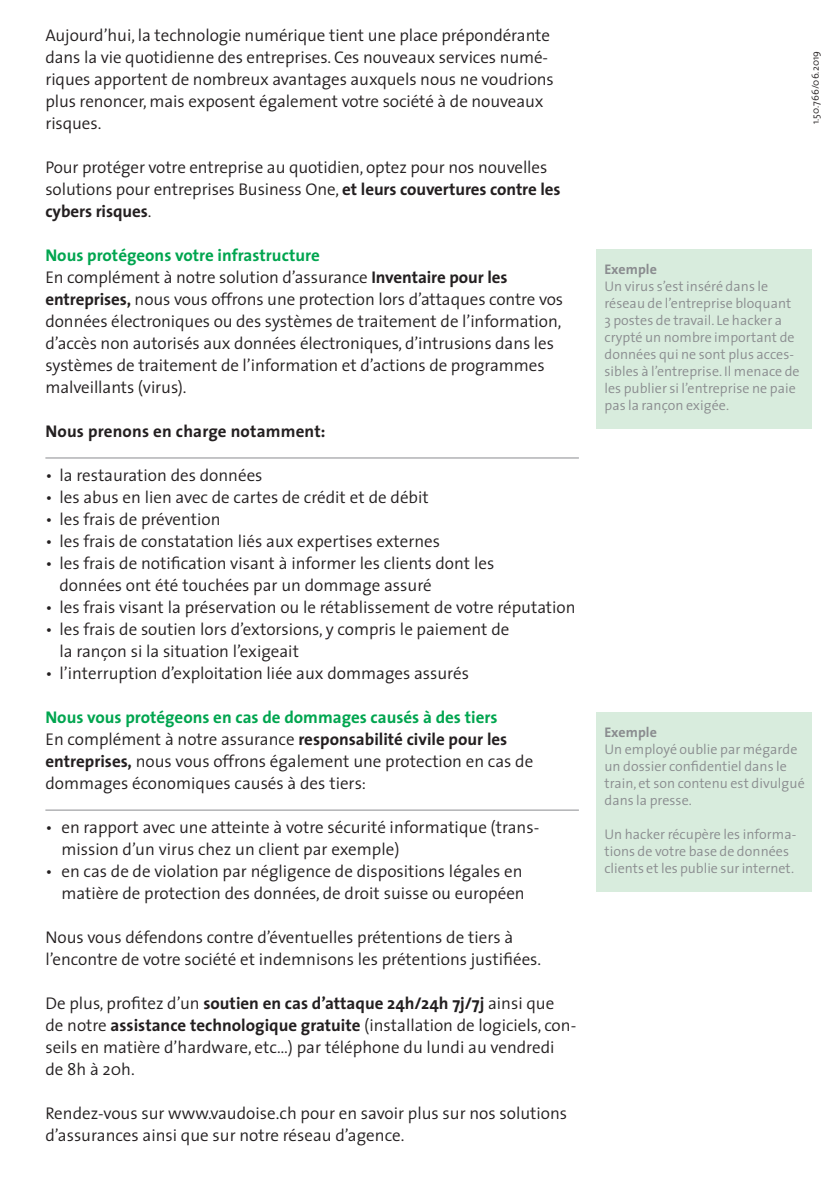
<style>
.page{position:relative;width:840px;height:1191px;background:#fff}
.page>*{position:absolute;margin:0;border:0;box-sizing:border-box;transform-origin:0 0}
.t1{font:300 17px/22px "The Sans";color:#231f20}
.t2{font:700 17px "The Sans";letter-spacing:.01em;color:#231f20}
.t3{font:300 14px/17px "The Sans";letter-spacing:.005em;color:#8a8c8f}
.t4{font:700 14px "The Sans";letter-spacing:.005em;color:#8a8c8f}
.t5{font:300 10px "The Sans";letter-spacing:.005em;color:#231f20}
.s1{font-weight:700}
.s2{font-weight:700;color:#00a54f}
</style>
<div class="page">
<div style="left:595px;top:249px;width:216px;height:180px;background:#d8ecdd"></div>
<div style="left:595px;top:712px;width:216px;height:179px;background:#d8ecdd"></div>
<hr style="left:45px;top:457px;width:533px;height:1px;background:#8a8c8f">
<hr style="left:45px;top:809px;width:533px;height:1px;background:#8a8c8f">
<p class="t1" style="left:45px;top:24px;width:509px">Aujourd’hui, la technologie numérique tient une place prépondérante dans la vie quotidienne des entreprises. Ces nouveaux services numé&shy;riques apportent de nombreux avantages auxquels nous ne voudrions plus renoncer, mais exposent également votre société à de nouveaux risques.</p>
<p class="t1" style="left:45px;top:155px;width:516px">Pour protéger votre entreprise au quotidien, optez pour nos nouvelles solutions pour entreprises Business One, <span class="s1">et leurs couvertures contre les cybers risques</span>.</p>
<p class="t1" style="left:45px;top:243px;width:519px"><span class="s2">Nous protégeons votre infrastructure<br></span>En complément à notre solution d’assurance <span class="s1">Inventaire pour les entreprises,</span> nous vous offrons une protection lors d’attaques contre vos données électroniques ou des systèmes de traitement de l’information, d’accès non autorisés aux données électroniques, d’intrusions dans les systèmes de traitement de l’information et d’actions de programmes malveillants (virus).</p>
<p class="t2" style="left:45px;top:417px;width:281px">Nous prenons en charge notamment:</p>
<p class="t1" style="left:45px;top:463px;width:218px">• la restauration des données</p>
<p class="t1" style="left:45px;top:485px;width:384px">• les abus en lien avec de cartes de crédit et de débit</p>
<p class="t1" style="left:45px;top:507px;width:176px">• les frais de prévention</p>
<p class="t1" style="left:45px;top:529px;width:396px">• les frais de constatation liés aux expertises externes</p>
<p class="t1" style="left:59px;top:551px;width:436px;text-indent:-14px">• les frais de notification visant à informer les clients dont les données ont été touchées par un dommage assuré</p>
<p class="t1" style="left:45px;top:595px;width:531px">• les frais visant la préservation ou le rétablissement de votre réputation</p>
<p class="t1" style="left:59px;top:617px;width:451px;text-indent:-14px">• les frais de soutien lors d’extorsions, y compris le paiement de la rançon si la situation l’exigeait</p>
<p class="t1" style="left:45px;top:661px;width:425px">• l’interruption d’exploitation liée aux dommages assurés</p>
<p class="t1" style="left:45px;top:705px;width:489px"><span class="s2">Nous vous protégeons en cas de dommages causés à des tiers<br></span>En complément à notre assurance <span class="s1">responsabilité civile pour les entreprises,</span> nous vous offrons également une protection en cas de dommages économiques causés à des tiers:</p>
<p class="t1" style="left:61px;top:815px;width:479px;text-indent:-16px">• en rapport avec une atteinte à votre sécurité informatique (trans&shy;mission d’un virus chez un client par exemple)</p>
<p class="t1" style="left:45px;top:859px;width:480px;text-align:right">• en cas de de violation par négligence de dispositions légales en matière de protection des données, de droit suisse ou européen</p>
<p class="t1" style="left:45px;top:925px;width:497px">Nous vous défendons contre d’éventuelles prétentions de tiers à l’encontre de votre société et indemnisons les prétentions justifiées.</p>
<p class="t1" style="left:45px;top:991px;width:532px">De plus, profitez d’un <span class="s1">soutien en cas d’attaque 24h/24h 7j/7j</span> ainsi que de notre <span class="s1">assistance technologique gratuite</span> (installation de logiciels, con&shy;seils en matière d’hardware, etc…) par téléphone du lundi au vendredi de 8h à 20h.</p>
<p class="t1" style="left:45px;top:1101px;width:523px">Rendez-vous sur www.vaudoise.ch pour en savoir plus sur nos solutions d’assurances ainsi que sur notre réseau d’agence.</p>
<p class="t5" style="left:806px;top:124px;width:75px;rotate:-90deg">1.50.766/06.2019</p>
<p class="t4" style="left:604px;top:258px;width:54px">Exemple</p>
<p class="t3" style="left:604px;top:277px;width:197px">Un virus s’est inséré dans le réseau de l’entreprise bloquant<br>3 postes de travail. Le hacker a crypté un nombre important de données qui ne sont plus acces&shy;sibles à l’entreprise. Il menace de les publier si l’entreprise ne paie pas la rançon exigée.</p>
<p class="t4" style="left:604px;top:720px;width:54px">Exemple</p>
<p class="t3" style="left:604px;top:740px;width:202px">Un employé oublie par mégarde un dossier confidentiel dans le train, et son contenu est divulgué dans la presse.</p>
<p class="t3" style="left:604px;top:825px;width:193px">Un hacker récupère les informa&shy;tions de votre base de données clients et les publie sur internet.</p>
</div>
